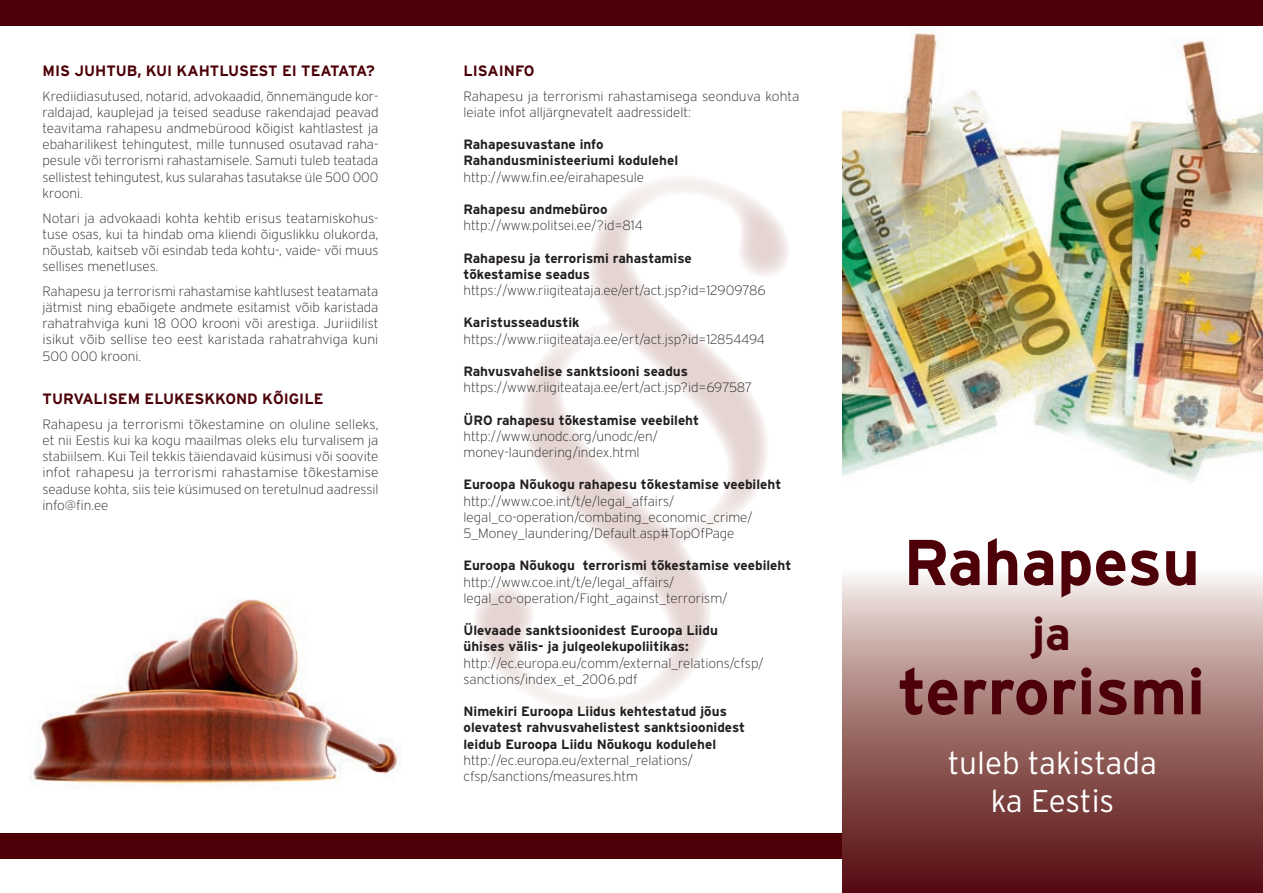
<style>
.page{position:relative;width:1263px;height:893px;background:#fff}
.page>*{position:absolute;margin:0;border:0;box-sizing:border-box;transform-origin:0 0}
.t1{font:700 64.5px/129.3px "Interstate CE";color:#4d0008}
.t2{font:700 46.5px "Interstate CE";color:#4d0008}
.t3{font:300 31.5px/37.8px "Interstate";color:#fff;text-align:center}
.t4{font:700 15px "Interstate";color:#4d0008}
.t5{font:200 13.5px/16.2px "Interstate";color:#231f20}
.t6{font:700 13.5px/16.2px "Interstate";color:#231f20}
</style>
<div class="page">
<svg style="left:475px;top:178px;width:313px;height:535px"></svg>
<div style="left:0;top:833px;width:1263px;height:26px;background:#4d0008"></div>
<img style="left:842px;top:28px;width:421px;height:454px">
<svg style="left:843px;top:576px;width:420px;height:317px;background:#9d706e"></svg>
<div style="left:0;top:0;width:1263px;height:26px;background:#4d0008"></div>
<img style="left:30px;top:599px;width:372px;height:185px">
<p class="t4" style="left:43px;top:62px;width:334px">MIS JUHTUB, KUI KAHTLUSEST EI TEATATA?</p>
<p class="t5" style="left:43px;top:88px;width:337px;text-align:justify">Krediidiasutused, notarid, advokaadid, õnnemängude kor&shy;raldajad, kauplejad ja teised seaduse rakendajad peavad teavitama rahapesu andmebürood kõigist kahtlastest ja ebaharilikest tehingutest, mille tunnused osutavad raha&shy;pesule või terrorismi rahastamisele. Samuti tuleb teatada sellistest tehingutest, kus sularahas tasutakse üle 500 000 krooni.</p>
<p class="t5" style="left:43px;top:210px;width:337px;text-align:justify">Notari ja advokaadi kohta kehtib erisus teatamiskohus&shy;tuse osas, kui ta hindab oma kliendi õiguslikku olukorda, nõustab, kaitseb või esindab teda kohtu-, vaide- või muus sellises menetluses.</p>
<p class="t5" style="left:43px;top:283px;width:337px;text-align:justify">Rahapesu ja terrorismi rahastamise kahtlusest teatamata jätmist ning ebaõigete andmete esitamist võib karistada rahatrahviga kuni 18 000 krooni või arestiga. Juriidilist isikut võib sellise teo eest karistada rahatrahviga kuni 500 000 krooni.</p>
<p class="t4" style="left:43px;top:390px;width:51px">Tu rvalisem</p>
<p class="t4" style="left:145px;top:390px;width:11px">elukeskk</p>
<p class="t4" style="left:225px;top:390px;width:83px">ond kõigile</p>
<p class="t5" style="left:43px;top:416px;width:338px;text-align:justify">Rahapesu ja terrorismi tõkestamine on oluline selleks, et nii Eestis kui ka kogu maailmas oleks elu turvalisem ja stabiilsem. Kui Teil tekkis täiendavaid küsimusi või soovite infot rahapesu ja terrorismi rahastamise tõkestamise seaduse kohta, siis teie küsimused on teretulnud aadressil info@fin.ee</p>
<p class="t4" style="left:463px;top:62px;width:9px">lisai</p>
<p class="t4" style="left:504px;top:62px;width:32px">nfo</p>
<p class="t5" style="left:463px;top:88px;width:337px">Rahapesu ja terrorismi rahastamisega seonduva kohta leiate infot alljärgnevatelt aadressidelt:</p>
<p class="t6" style="left:463px;top:136px;width:216px">Rahapesuvastane info<br>Rahandusministeeriumi kodulehel</p>
<p class="t5" style="left:463px;top:169px;width:182px">http://www.fin.ee/eirahapesule</p>
<p class="t6" style="left:463px;top:201px;width:146px">Rahapesu andmebüroo</p>
<p class="t5" style="left:463px;top:217px;width:181px">http://www.politsei.ee/?id=814</p>
<p class="t6" style="left:463px;top:250px;width:230px">Rahapesu ja terrorismi rahastamise tõkestamise seadus</p>
<p class="t5" style="left:463px;top:282px;width:304px">https://www.riigiteataja.ee/ert/act.jsp?id=12909786</p>
<p class="t6" style="left:463px;top:314px;width:118px">Karistusseadustik</p>
<p class="t5" style="left:463px;top:331px;width:303px">https://www.riigiteataja.ee/ert/act.jsp?id=12854494</p>
<p class="t6" style="left:463px;top:363px;width:226px">Rahvusvahelise sanktsiooni seadus</p>
<p class="t5" style="left:463px;top:379px;width:290px">https://www.riigiteataja.ee/ert/act.jsp?id=697587</p>
<p class="t6" style="left:463px;top:412px;width:237px">ÜRO rahapesu tõkestamise veebileht</p>
<p class="t5" style="left:463px;top:428px;width:196px">http://www.unodc.org/unodc/en/ money-laundering/index.html</p>
<p class="t6" style="left:463px;top:476px;width:319px">Euroopa Nõukogu rahapesu tõkestamise veebileht</p>
<p class="t5" style="left:463px;top:493px;width:291px">http://www.coe.int/t/e/legal_affairs/ legal_co-operation/combating_economic_crime/<br>5_Money_laundering/Default.asp#TopOfPage</p>
<p class="t6" style="left:463px;top:557px;width:329px">Euroopa Nõukogu terrorismi tõkestamise veebileht</p>
<p class="t5" style="left:463px;top:574px;width:266px">http://www.coe.int/t/e/legal_affairs/ legal_co-operation/Fight_against_terrorism/</p>
<p class="t6" style="left:463px;top:622px;width:256px">Ülevaade sanktsioonidest Euroopa Liidu ühises välis- ja julgeolekupoliitikas:</p>
<p class="t5" style="left:463px;top:655px;width:302px">http://ec.europa.eu/comm/external_relations/cfsp/ sanctions/index_et_2006.pdf</p>
<p class="t6" style="left:463px;top:703px;width:283px">N imekiri Euroopa Liidus kehtestatud jõus olevatest rahvusvahelistest sanktsioonidest leidub Euroopa Liidu Nõukogu kodulehel</p>
<p class="t5" style="left:463px;top:752px;width:231px">http://ec.europa.eu/external_relations/ cfsp/sanctions/measures.htm</p>
<h1 class="t1" style="left:898px;top:496px;width:309px">Rahapesu terrorismi</h1>
<h2 class="t2" style="left:1032px;top:607px;width:40px">ja</h2>
<h3 class="t3" style="left:948px;top:744px;width:211px">tuleb takistada ka Eestis</h3>
</div>
